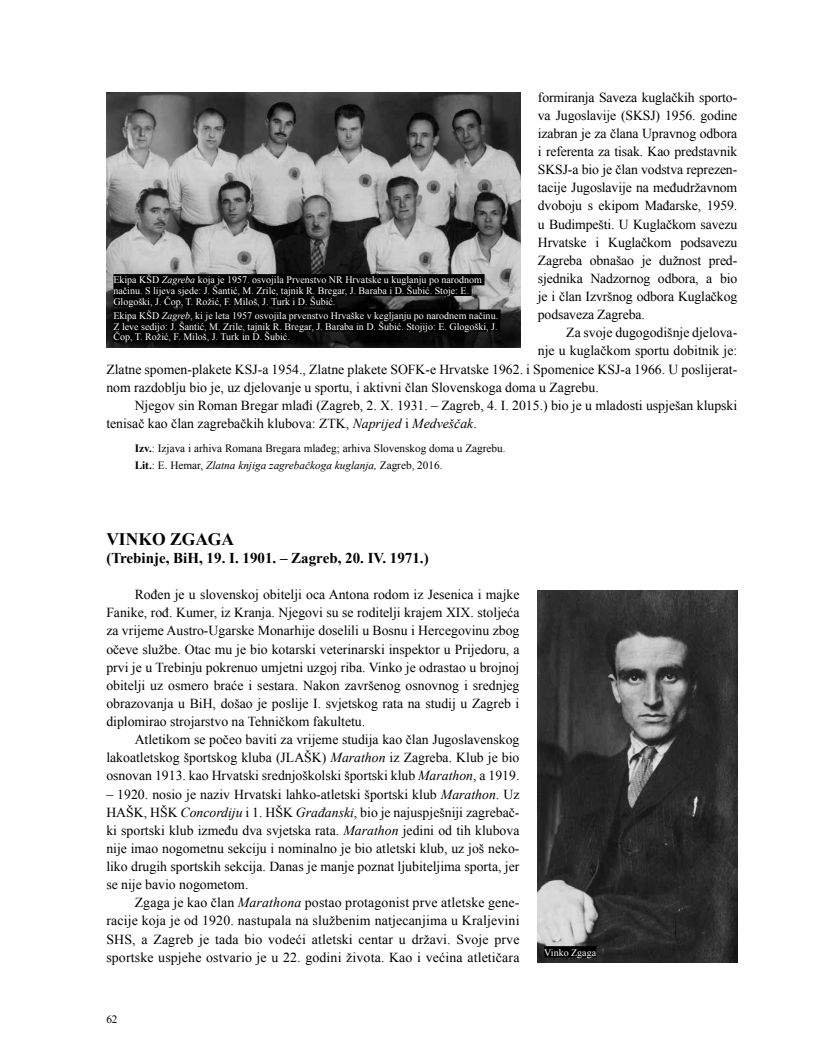
<style>
.page{position:relative;width:833px;height:1063px;background:#fff}
.page>*{position:absolute;margin:0;border:0;box-sizing:border-box;transform-origin:0 0}
.t1{font:700 17.5px "Times New Roman";color:#000}
.t2{font:700 15px "Times New Roman";color:#000}
.t3{font:13.75px/18.1px "Times New Roman";color:#000;text-align:justify}
.t4{font:11.25px/16.9px "Times New Roman";color:#000}
.t5{font:10px/10.6px "Times New Roman";color:#fff}
.s1{font-style:italic}
.s2{font-weight:700}
</style>
<div class="page">
<img style="left:106px;top:92px;width:414px;height:255px">
<img style="left:537px;top:591px;width:200px;height:372px">
<div style="left:113px;top:274px;width:371px;height:11px;background:#000"></div>
<div style="left:113px;top:285px;width:359px;height:11px;background:#000"></div>
<div style="left:113px;top:295px;width:222px;height:12px;background:#000"></div>
<div style="left:113px;top:310px;width:387px;height:11px;background:#000"></div>
<div style="left:113px;top:320px;width:387px;height:11px;background:#000"></div>
<div style="left:113px;top:331px;width:177px;height:11px;background:#000"></div>
<div style="left:544px;top:946px;width:52px;height:11px;background:#000"></div>
<p class="t3" style="left:538px;top:88px;width:201px">formiranja Saveza kuglačkih sporto&shy;va Jugoslavije (SKSJ) 1956. godine izabran je za člana Upravnog odbora i referenta za tisak. Kao predstavnik SKSJ-a bio je član vodstva reprezen&shy;tacije Jugoslavije na međudržavnom dvoboju s ekipom Mađarske, 1959. u Budimpešti. U Kuglačkom savezu Hrvatske i Kuglačkom podsavezu Zagreba obnašao je dužnost pred&shy;sjednika Nadzornog odbora, a bio je i član Izvršnog odbora Kuglačkog podsaveza Zagreba.</p>
<p class="t3" style="left:566px;top:323px;width:172px">Za svoje dugogodišnje djelova-</p>
<p class="t3" style="left:538px;top:342px;width:201px">nje u kuglačkom sportu dobitnik je:</p>
<p class="t3" style="left:106px;top:360px;width:632px">Zlatne spomen-plakete KSJ-a 1954., Zlatne plakete SOFK-e Hrvatske 1962. i Spomenice KSJ-a 1966. U poslijerat-</p>
<p class="t3" style="left:106px;top:378px;width:494px">nom razdoblju bio je, uz djelovanje u sportu, i aktivni član Slovenskoga doma u Zagrebu.</p>
<p class="t3" style="left:135px;top:396px;width:604px">Njegov sin Roman Bregar mlađi (Zagreb, 2. X. 1931. – Zagreb, 4. I. 2015.) bio je u mladosti uspješan klupski</p>
<p class="t3" style="left:106px;top:414px;width:372px">tenisač kao član zagrebačkih klubova: ZTK, <span class="s1">Naprijed</span> i <span class="s1">Medveščak</span>.</p>
<p class="t4" style="left:135px;top:439px;width:372px"><span class="s2">Izv.</span>: Izjava i arhiva Romana Bregara mlađeg; arhiva Slovenskog doma u Zagrebu.<br><span class="s2">Lit.</span>: E. Hemar, <span class="s1">Zlatna knjiga zagrebačkoga kuglanja,</span> Zagreb, 2016.</p>
<p class="t5" style="left:113px;top:275px;width:370px">Ekipa KŠD <span class="s1">Zagreba</span> koja je 1957. osvojila Prvenstvo NR Hrvatske u kuglanju po narodnom načinu. S lijeva sjede: J. Šantić, M. Zrile, tajnik R. Bregar, J. Baraba i D. Šubić. Stoje: E.<br>Glogoški, J. Čop, T. Rožić, F. Miloš, J. Turk i D. Šubić.</p>
<p class="t5" style="left:113px;top:310px;width:386px;text-align:justify">Ekipa KŠD <span class="s1">Zagreb</span>, ki je leta 1957 osvojila prvenstvo Hrvaške v kegljanju po narodnem načinu.<br>Z leve sedijo: J. Šantić, M. Zrile, tajnik R. Bregar, J. Baraba in D. Šubić. Stojijo: E. Glogoški, J.<br>Čop, T. Rožić, F. Miloš, J. Turk in D. Šubić.</p>
<p class="t1" style="left:106px;top:527px;width:129px">VINKO ZGAGA</p>
<p class="t2" style="left:106px;top:548px;width:324px">(Trebinje, BiH, 19. I. 1901. – Zagreb, 20. IV. 1971.)</p>
<p class="t3" style="left:106px;top:585px;width:414px;text-indent:28px">Rođen je u slovenskoj obitelji oca Antona rodom iz Jesenica i majke Fanike, rođ. Kumer, iz Kranja. Njegovi su se roditelji krajem XIX. stoljeća za vrijeme Austro-Ugarske Monarhije doselili u Bosnu i Hercegovinu zbog očeve službe. Otac mu je bio kotarski veterinarski inspektor u Prijedoru, a prvi je u Trebinju pokrenuo umjetni uzgoj riba. Vinko je odrastao u brojnoj obitelji uz osmero braće i sestara. Nakon završenog osnovnog i srednjeg obrazovanja u BiH, došao je poslije I. svjetskog rata na studij u Zagreb i diplomirao strojarstvo na Tehničkom fakultetu.</p>
<p class="t3" style="left:106px;top:730px;width:414px;text-indent:28px">Atletikom se počeo baviti za vrijeme studija kao član Jugoslavenskog lakoatletskog športskog kluba (JLAŠK) <span class="s1">Marathon</span> iz Zagreba. Klub je bio osnovan 1913. kao Hrvatski srednjoškolski športski klub <span class="s1">Marathon</span>, a 1919.</p>
<p class="t3" style="left:106px;top:785px;width:414px">– 1920. nosio je naziv Hrvatski lahko-atletski športski klub <span class="s1">Marathon</span>. Uz HAŠK, HŠK <span class="s1">Concordiju</span> i 1. HŠK <span class="s1">Građanski</span>, bio je najuspješniji zagrebač&shy;ki sportski klub između dva svjetska rata. <span class="s1">Marathon</span> jedini od tih klubova nije imao nogometnu sekciju i nominalno je bio atletski klub, uz još neko&shy;liko drugih sportskih sekcija. Danas je manje poznat ljubiteljima sporta, jer se nije bavio nogometom.</p>
<p class="t3" style="left:106px;top:893px;width:415px;text-indent:28px">Zgaga je kao član <span class="s1">Marathona</span> postao protagonist prve atletske gene&shy;racije koja je od 1920. nastupala na službenim natjecanjima u Kraljevini SHS, a Zagreb je tada bio vodeći atletski centar u državi. Svoje prve sportske uspjehe ostvario je u 22. godini života. Kao i većina atletičara</p>
<p class="t4" style="left:106px;top:1010px;width:13px">62</p>
<p class="t5" style="left:544px;top:947px;width:53px">Vinko Zgaga</p>
</div>
